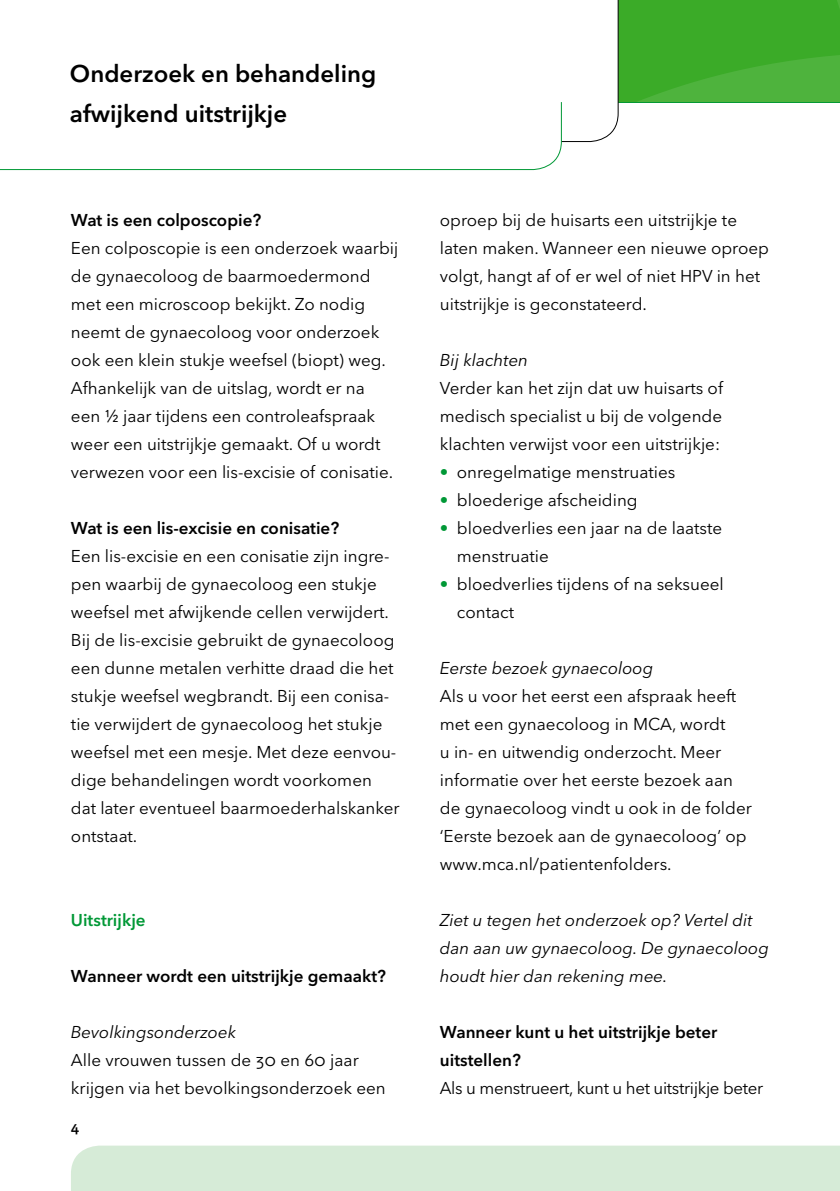
<style>
.page{position:relative;width:840px;height:1191px;background:#fff}
.page>*{position:absolute;margin:0;border:0;box-sizing:border-box;transform-origin:0 0}
.t1{font:600 24px/40px "Avenir Next LT Pro";color:#000}
.t2{font:17px/28px "Avenir Next LT Pro";color:#000}
.t3{font:italic 17px/28px "Avenir Next LT Pro";color:#000}
.t4{font:600 17px/28px "Avenir Next LT Pro";color:#000}
.t5{font:17px "Avenir Next LT Pro";letter-spacing:-.02em;color:#000}
.t6{font:600 17px "Avenir Next LT Pro";color:#009836}
.t7{font:600 14px "Avenir Next LT Pro";color:#000}
.s1{color:#009836}
</style>
<div class="page">
<div style="left:71px;top:1145px;width:768px;height:46px;background:#d6ebd7"></div>
<svg style="left:0;top:0;width:839px;height:171px"></svg>
<h1 class="t1" style="left:70px;top:54px;width:308px">Onderzoek en behandeling afwijkend uitstrijkje</h1>
<p class="t4" style="left:71px;top:206px;width:192px">Wat is een colposcopie?</p>
<p class="t2" style="left:71px;top:234px;width:329px">Een colposcopie is een onderzoek waarbij de gynaecoloog de baarmoedermond met een microscoop bekijkt. Zo nodig neemt de gynaecoloog voor onderzoek ook een klein stukje weefsel (biopt) weg.<br>Afhankelijk van de uitslag, wordt er na een ½ jaar tijdens een controleafspraak weer een uitstrijkje gemaakt. Of u wordt verwezen voor een lis-excisie of conisatie.</p>
<p class="t4" style="left:71px;top:514px;width:269px">Wat is een lis-excisie en conisatie?</p>
<p class="t2" style="left:71px;top:542px;width:330px">Een lis-excisie en een conisatie zijn ingre&shy;pen waarbij de gynaecoloog een stukje weefsel met afwijkende cellen verwijdert.<br>Bij de lis-excisie gebruikt de gynaecoloog een dunne metalen verhitte draad die het stukje weefsel wegbrandt. Bij een conisa&shy;tie verwijdert de gynaecoloog het stukje weefsel met een mesje. Met deze eenvou&shy;dige behandelingen wordt voorkomen dat later eventueel baarmoederhalskanker ontstaat.</p>
<p class="t6" style="left:71px;top:910px;width:76px">Uitstrijkje</p>
<p class="t4" style="left:71px;top:962px;width:316px">Wanneer wordt een uitstrijkje gemaakt?</p>
<p class="t3" style="left:71px;top:1018px;width:166px">Bevolkingsonderzoek</p>
<p class="t2" style="left:71px;top:1046px;width:316px">Alle vrouwen tussen de 30 en 60 jaar krijgen via het bevolkingsonderzoek een</p>
<p class="t7" style="left:71px;top:1118px;width:10px">4</p>
<p class="t2" style="left:439px;top:206px;width:330px">oproep bij de huisarts een uitstrijkje te laten maken. Wanneer een nieuwe oproep volgt, hangt af of er wel of niet HPV in het uitstrijkje is geconstateerd.</p>
<p class="t3" style="left:439px;top:346px;width:90px">Bij klachten</p>
<p class="t2" style="left:439px;top:374px;width:284px;text-align:justify">Verder kan het zijn dat uw huisarts of medisch specialist u bij de volgende klachten verwijst voor een uitstrijkje:</p>
<p class="t2" style="left:439px;top:458px;width:237px"><span class="s1">•</span> onregelmatige menstruaties</p>
<p class="t2" style="left:439px;top:486px;width:199px"><span class="s1">•</span> bloederige afscheiding</p>
<p class="t2" style="left:456px;top:514px;width:266px;text-indent:-17px"><span class="s1">•</span> bloedverlies een jaar na de laatste menstruatie</p>
<p class="t2" style="left:456px;top:570px;width:268px;text-indent:-17px"><span class="s1">•</span> bloedverlies tijdens of na seksueel contact</p>
<p class="t3" style="left:439px;top:654px;width:215px">Eerste bezoek gynaecoloog</p>
<p class="t2" style="left:439px;top:682px;width:313px">Als u voor het eerst een afspraak heeft met een gynaecoloog in MCA, wordt<br>u in- en uitwendig onderzocht. Meer informatie over het eerste bezoek aan de gynaecoloog vindt u ook in de folder ‘Eerste bezoek aan de gynaecoloog’ op www.mca.nl/patientenfolders.</p>
<p class="t3" style="left:439px;top:906px;width:330px">Ziet u tegen het onderzoek op? Vertel dit dan aan uw gynaecoloog. De gynaecoloog houdt hier dan rekening mee.</p>
<p class="t4" style="left:439px;top:1018px;width:279px">Wanneer kunt u het uitstrijkje beter uitstellen?</p>
<p class="t5" style="left:439px;top:1078px;width:325px">Als u menstrueert, kunt u het uitstrijkje beter</p>
</div>
